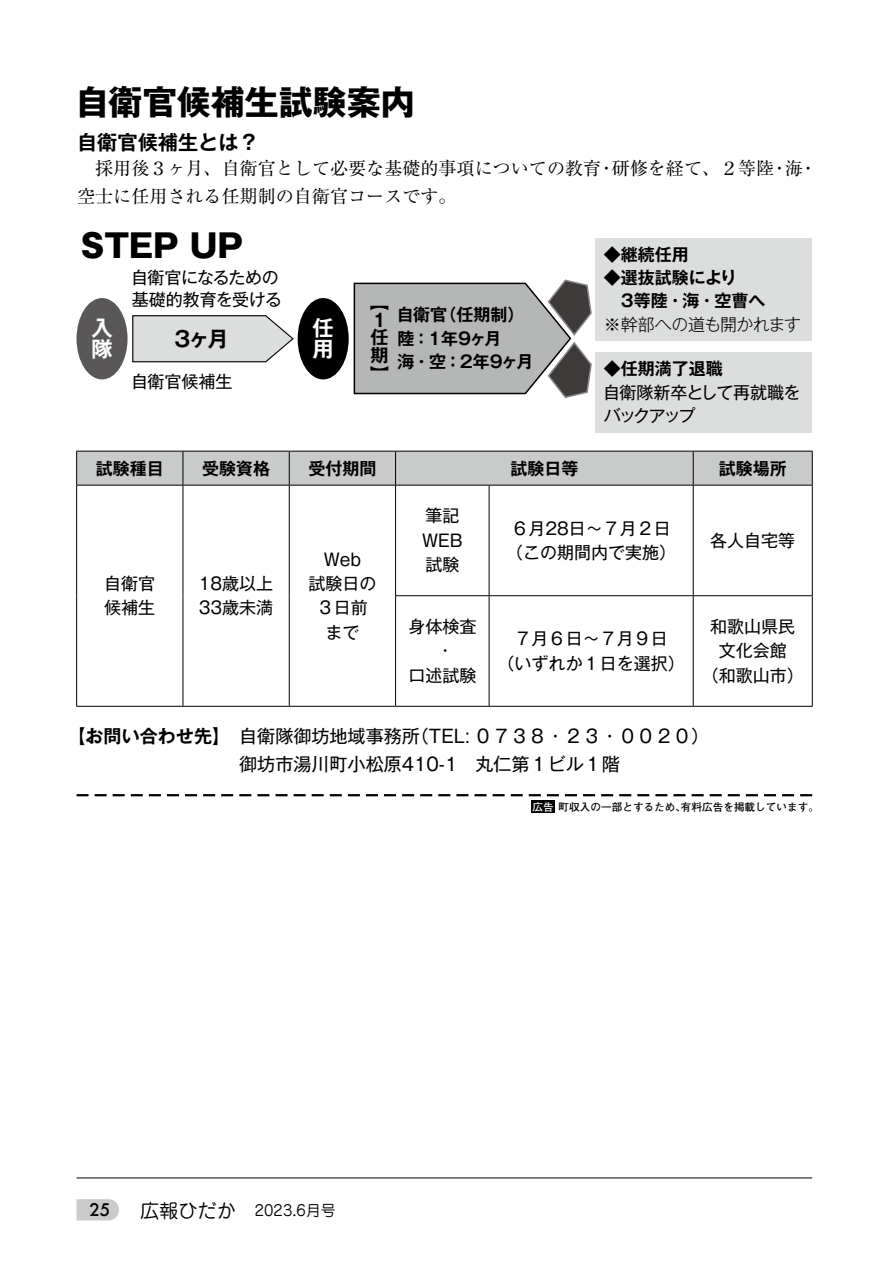
<style>
.page{position:relative;width:893px;height:1263px;background:#fff}
.page>*{position:absolute;margin:0;border:0;box-sizing:border-box;transform-origin:0 0}
.t1{font:700 34.05px "Gothic MB101 Pr 5";color:#000}
.t2{font:800 31.95px "Gothic MB101 Pr 5";color:#000}
.t3{font:700 21.3px/21.3px "Gothic MB101 Pr 5 De";color:#fff}
.t4{font:700 21.3px "Gothic MB101 Pr 5 De";color:#000}
.t5{font:700 20.25px "Gothic MB101 Pr 5 De";color:#000}
.t6{font:18px/27.6px "Ryumin Pro";color:#000}
.t7{font:18px/27.6px "Gothic MB101 Pr 5";color:#000}
.t8{font:700 18px/17.9px "Gothic MB101 Pr 5 De";color:#000}
.t9{font:16.95px/24.5px "Gothic MB101 Pr 5";color:#000;text-align:center}
.t10{font:700 16.95px/23.4px "Gothic MB101 Pr 5 De";color:#000}
.t11{font:700 16.95px/23.4px "Gothic MB101 Pr 5 De";letter-spacing:-.115em;color:#000}
.t12{font:16.95px/21.3px "Gothic MB101 Pr 5";letter-spacing:-.03em;color:#000}
.t13{font:16.95px/23.4px "Gothic MB101 Pr 5";letter-spacing:-.055em;color:#000}
.t14{font:300 16.95px "Gothic MB101 Pr 5";letter-spacing:-.035em;color:#000}
.t15{font:500 16.95px "Futura";color:#000}
.t16{font:14.85px "Jun 201 Pro";color:#000}
.t17{font:700 10.65px "Futo Go B101 Pro";color:#000}
.s1{font-family:"Gothic MB101 Pr 5 De";font-weight:700}
.s2{font-size:19.2px}
.s3{color:#fff}
</style>
<div class="page">
<hr style="left:77px;top:1177px;width:735px;height:1px;background:#000">
<svg style="left:77px;top:1199px;width:42px;height:21px"></svg>
<svg style="left:77px;top:794px;width:735px;height:2px"></svg>
<div style="left:531px;top:800px;width:24px;height:12px;background:#000"></div>
<div style="left:77px;top:298px;width:51px;height:81px;background:#595757;border-radius:50%"></div>
<div style="left:298px;top:298px;width:51px;height:81px;background:#000;border-radius:50%"></div>
<svg style="left:132px;top:315px;width:162px;height:48px;background:#d3d4d4"></svg>
<div style="left:77px;top:452px;width:735px;height:33px;background:#c9caca"></div>
<hr style="left:76px;top:451px;width:107px;height:1px;background:#000">
<hr style="left:76px;top:451px;width:1px;height:34px;background:#000">
<hr style="left:183px;top:451px;width:106px;height:1px;background:#000">
<hr style="left:183px;top:451px;width:1px;height:34px;background:#000">
<hr style="left:289px;top:451px;width:107px;height:1px;background:#000">
<hr style="left:289px;top:451px;width:1px;height:34px;background:#000">
<hr style="left:396px;top:451px;width:93px;height:1px;background:#000">
<hr style="left:395px;top:451px;width:1px;height:34px;background:#000">
<hr style="left:489px;top:451px;width:204px;height:1px;background:#000">
<hr style="left:693px;top:451px;width:120px;height:1px;background:#000">
<hr style="left:693px;top:451px;width:1px;height:34px;background:#000">
<hr style="left:812px;top:451px;width:1px;height:34px;background:#000">
<hr style="left:76px;top:485px;width:107px;height:1px;background:#000">
<hr style="left:76px;top:485px;width:1px;height:111px;background:#000">
<hr style="left:183px;top:485px;width:106px;height:1px;background:#000">
<hr style="left:183px;top:485px;width:1px;height:111px;background:#000">
<hr style="left:289px;top:485px;width:107px;height:1px;background:#000">
<hr style="left:289px;top:485px;width:1px;height:111px;background:#000">
<hr style="left:396px;top:485px;width:93px;height:1px;background:#000">
<hr style="left:395px;top:485px;width:1px;height:110px;background:#000">
<hr style="left:489px;top:485px;width:204px;height:1px;background:#000">
<hr style="left:489px;top:485px;width:1px;height:110px;background:#000">
<hr style="left:693px;top:485px;width:120px;height:1px;background:#000">
<hr style="left:693px;top:485px;width:1px;height:110px;background:#000">
<hr style="left:812px;top:485px;width:1px;height:110px;background:#000">
<hr style="left:76px;top:596px;width:1px;height:110px;background:#000">
<hr style="left:183px;top:596px;width:1px;height:110px;background:#000">
<hr style="left:289px;top:596px;width:1px;height:110px;background:#000">
<hr style="left:395px;top:595px;width:94px;height:1px;background:#000">
<hr style="left:395px;top:596px;width:1px;height:110px;background:#000">
<hr style="left:489px;top:595px;width:204px;height:1px;background:#000">
<hr style="left:489px;top:596px;width:1px;height:110px;background:#000">
<hr style="left:693px;top:595px;width:120px;height:1px;background:#000">
<hr style="left:693px;top:596px;width:1px;height:110px;background:#000">
<hr style="left:812px;top:596px;width:1px;height:110px;background:#000">
<hr style="left:76px;top:706px;width:107px;height:1px;background:#000">
<hr style="left:183px;top:706px;width:106px;height:1px;background:#000">
<hr style="left:289px;top:706px;width:107px;height:1px;background:#000">
<hr style="left:396px;top:706px;width:93px;height:1px;background:#000">
<hr style="left:489px;top:706px;width:204px;height:1px;background:#000">
<hr style="left:693px;top:706px;width:120px;height:1px;background:#000">
<div style="left:595px;top:238px;width:217px;height:102px;background:#dcdddd"></div>
<div style="left:595px;top:352px;width:217px;height:81px;background:#dcdddd"></div>
<svg style="left:353px;top:279px;width:239px;height:119px;background:#adadad"></svg>
<h1 class="t1" style="left:76px;top:74px;width:341px">自衛官候補生試験案内</h1>
<p class="t5" style="left:77px;top:125px;width:183px">自衛官候補生とは？</p>
<p class="t6" style="left:77px;top:154px;width:742px">　採用後３ヶ月、自衛官として必要な基礎的事項についての教育・研修を経て、２等陸・海・空士に任用される任期制の自衛官コースです。</p>
<h2 class="t2" style="left:81px;top:219px;width:164px">STEP UP</h2>
<p class="t12" style="left:131px;top:266px;width:152px">自衛官になるための基礎的教育を受ける</p>
<p class="t3" style="left:91px;top:316px;width:23px">入隊</p>
<p class="t3" style="left:313px;top:316px;width:22px">任用</p>
<p class="t4" style="left:172px;top:321px;width:58px">３ヶ月</p>
<p class="t9" style="left:131px;top:368px;width:103px">自衛官候補生</p>
<p class="t8" style="left:370px;top:292px;width:20px">【<br>１任期】</p>
<p class="t11" style="left:397px;top:302px;width:138px">自衛官（任期制）陸：１年９ヶ月<br>海・空：２年９ヶ月</p>
<p class="t10" style="left:604px;top:241px;width:87px">◆継続任用</p>
<p class="t10" style="left:619px;top:264px;width:148px;text-indent:-15px">◆選抜試験により<br>３等陸・海・空曹へ</p>
<p class="t14" style="left:604px;top:310px;width:199px">※幹部への道も開かれます</p>
<p class="t10" style="left:604px;top:356px;width:121px">◆任期満了退職</p>
<p class="t13" style="left:603px;top:379px;width:199px">自衛隊新卒として再就職をバックアップ</p>
<p class="t10" style="left:96px;top:455px;width:70px">試験種目</p>
<p class="t10" style="left:202px;top:455px;width:70px">受験資格</p>
<p class="t10" style="left:308px;top:455px;width:70px">受付期間</p>
<p class="t10" style="left:510px;top:455px;width:70px">試験日等</p>
<p class="t10" style="left:719px;top:455px;width:70px">試験場所</p>
<p class="t9" style="left:104px;top:570px;width:53px;text-align:left">自衛官候補生</p>
<p class="t9" style="left:199px;top:570px;width:76px;text-align:left">18歳以上<br>33歳未満</p>
<p class="t9" style="left:308px;top:545px;width:70px">Web<br>試験日の<br>３日前まで</p>
<p class="t9" style="left:422px;top:502px;width:42px;text-align:left">筆記<br>WEB試験</p>
<p class="t9" style="left:408px;top:613px;width:70px">身体検査・<br>口述試験</p>
<p class="t9" style="left:506px;top:514px;width:172px">６月28日～７月２日（この期間内で実施）</p>
<p class="t9" style="left:710px;top:527px;width:87px">各人自宅等</p>
<p class="t9" style="left:498px;top:625px;width:189px">７月６日～７月９日<br>（いずれか１日を選択）</p>
<p class="t9" style="left:702px;top:613px;width:104px">和歌山県民文化会館<br>（和歌山市）</p>
<p class="t7" style="left:239px;top:721px;width:472px;text-indent:-172px"><span class="s1">【お問い合わせ先】</span>　自衛隊御坊地域事務所（TEL: ０７３８・２３・００２０）御坊市湯川町小松原410-1　丸仁第１ビル１階</p>
<p class="t15" style="left:89px;top:1198px;width:22px">25</p>
<p class="t16" style="left:140px;top:1198px;width:197px"><span class="s2">広報ひだか</span> 2023.6月号</p>
<p class="t17" style="left:532px;top:798px;width:288px"><span class="s3">広告</span> 町収入の一部とするため、有料広告を掲載しています。</p>
</div>
